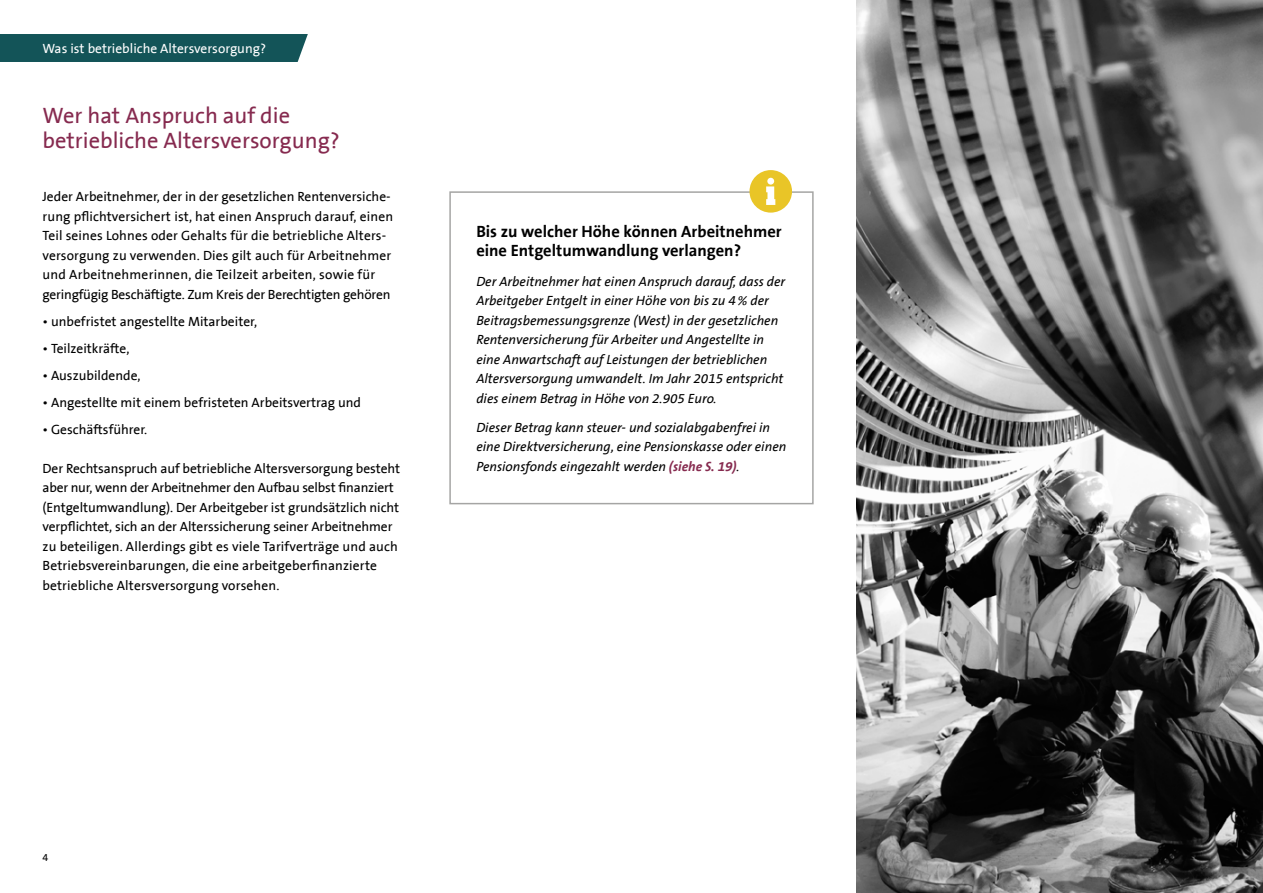
<style>
.page{position:relative;width:1263px;height:893px;background:#fff}
.page>*{position:absolute;margin:0;border:0;box-sizing:border-box;transform-origin:0 0}
.t1{font:22.5px/25.5px "GDV The Sans";color:#862a4f}
.t2{font:300 16.5px/19.5px "GDV The Sans";color:#000}
.t3{font:13.5px/19.5px "GDV The Sans";color:#000}
.t4{font:italic 13.5px/19.5px "GDV The Sans";color:#000}
.t5{font:13.5px "GDV The Sans";color:#fff}
.t6{font:10.5px "GDV The Sans";color:#000}
.s1{font-weight:300;color:#862a4f}
</style>
<div class="page">
<img style="left:856px;top:0;width:407px;height:893px">
<div style="left:0;top:34px;width:308px;height:28px;background:#135458"></div>
<div style="left:449px;top:191px;width:365px;height:313px;border:2px solid #a5a5a4"></div>
<div style="left:749px;top:170px;width:43px;height:43px;background:#e9c527;border-radius:50%"></div>
<svg style="left:766px;top:186px;width:9px;height:19px"></svg>
<div style="left:767px;top:178px;width:7px;height:7px;background:#fff;border-radius:50%"></div>
<p class="t5" style="left:43px;top:41px;width:225px">Was ist betriebliche Altersversorgung?</p>
<h1 class="t1" style="left:43px;top:103px;width:299px">Wer hat Anspruch auf die betriebliche Altersversorgung?</h1>
<p class="t3" style="left:43px;top:187px;width:352px">Jeder Arbeitnehmer, der in der gesetzlichen Rentenversiche&shy;rung pflichtversichert ist, hat einen Anspruch darauf, einen Teil seines Lohnes oder Gehalts für die betriebliche Alters&shy;versorgung zu verwenden. Dies gilt auch für Arbeitnehmer und Arbeitnehmerinnen, die Teilzeit arbeiten, sowie für geringfügig Beschäftigte. Zum Kreis der Berechtigten gehören</p>
<p class="t3" style="left:43px;top:312px;width:216px">• unbefristet angestellte Mitarbeiter,</p>
<p class="t3" style="left:43px;top:339px;width:88px">• Teilzeitkräfte,</p>
<p class="t3" style="left:43px;top:366px;width:100px">• Auszubildende,</p>
<p class="t3" style="left:43px;top:393px;width:320px">• Angestellte mit einem befristeten Arbeitsvertrag und</p>
<p class="t3" style="left:43px;top:420px;width:106px">• Geschäftsführer.</p>
<p class="t3" style="left:43px;top:459px;width:359px">Der Rechtsanspruch auf betriebliche Altersversorgung besteht aber nur, wenn der Arbeitnehmer den Aufbau selbst finanziert (Entgeltumwandlung). Der Arbeitgeber ist grundsätzlich nicht verpflichtet, sich an der Alterssicherung seiner Arbeitnehmer zu beteiligen. Allerdings gibt es viele Tarifverträge und auch Betriebsvereinbarungen, die eine arbeitgeberfinanzierte betriebliche Altersversorgung vorsehen.</p>
<p class="t2" style="left:476px;top:222px;width:307px">Bis zu welcher Höhe können Arbeitnehmer eine Entgeltumwandlung verlangen?</p>
<p class="t4" style="left:476px;top:272px;width:310px">Der Arbeitnehmer hat einen Anspruch darauf, dass der Arbeitgeber Entgelt in einer Höhe von bis zu 4% der Beitragsbemessungsgrenze (West) in der gesetzlichen Rentenversicherung für Arbeiter und Angestellte in eine Anwartschaft auf Leistungen der betrieblichen Altersversorgung umwandelt. Im Jahr 2015 entspricht dies einem Betrag in Höhe von 2.905 Euro.</p>
<p class="t4" style="left:476px;top:418px;width:311px">Dieser Betrag kann steuer- und sozialabgabenfrei in eine Direktversicherung, eine Pensionskasse oder einen<br>Pensionsfonds eingezahlt werden <span class="s1">(siehe S. 19)</span>.</p>
<p class="t6" style="left:43px;top:852px;width:7px">4</p>
</div>
